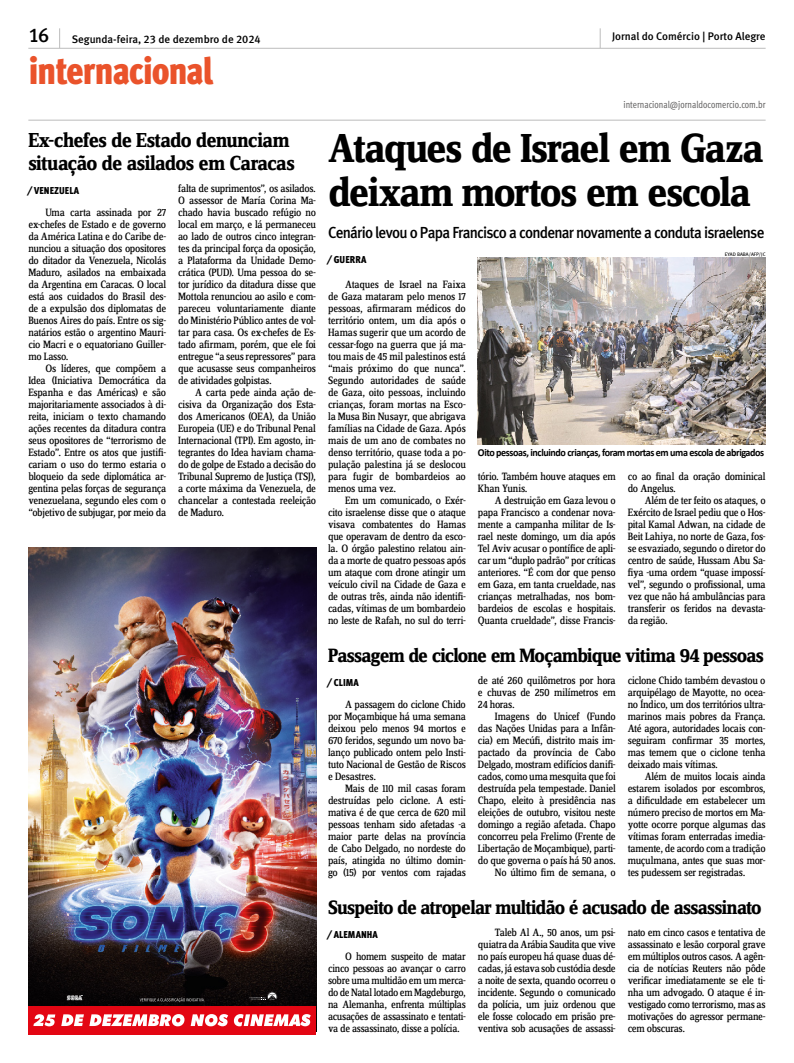
<style>
.page{position:relative;width:794px;height:1063px;background:#fff}
.page>*{position:absolute;margin:0;border:0;box-sizing:border-box;transform-origin:0 0}
.Abre{font:700 42px/44px "Zine Serif Dis";letter-spacing:-.035em;color:#000}
.t1{font:38px "Meta Cond Black LF";letter-spacing:-.035em;color:#ea532b}
.Matéria_3_2_1{font:700 21px/23px "Zine Serif Dis";letter-spacing:-.03em;color:#000}
.Matéria_3_2_1-2{font:700 20px "Zine Serif Dis";letter-spacing:-.035em;color:#000}
.t2{font:19.9px "Meta Medium LF";color:#000}
.Linha_de_apoio{font:16px "Meta Medium LF";letter-spacing:-.05em;color:#000;scale:.94 1}
.TEXTO{font:11px/12px "Zine Serif Dis";letter-spacing:-.03em;color:#000;text-align:justify}
.Cabeçalho{font:11px "Meta Medium LF";color:#000}
.Legenda{font:700 10.6px "Calibri";letter-spacing:-.04em;color:#000;scale:.95 1}
.t3{font:10px "Meta Cond Book LF";color:#646363;scale:.95 1}
.t4{font:10px "Meta Cond Black LF";letter-spacing:.01em;color:#000}
.Crédito{font:5px "Meta Book Caps";color:#000}
</style>
<div class="page">
<hr style="left:28px;top:48px;width:737px;height:1px;background:#bcbcbc">
<hr style="left:28px;top:120px;width:737px;height:1px;background:#bcbcbc">
<svg style="left:59px;top:28px;width:1px;height:20px"></svg>
<svg style="left:600px;top:28px;width:1px;height:20px"></svg>
<img style="left:478px;top:257px;width:287px;height:187px">
<img style="left:28px;top:547px;width:288px;height:459px">
<div style="left:28px;top:1006px;width:288px;height:29px;background:#e30613"></div>
<svg style="left:33px;top:1014px;width:278px;height:12px"></svg>
<svg style="left:140px;top:998px;width:64px;height:4px"></svg>
<svg style="left:249px;top:992px;width:29px;height:8px"></svg>
<svg style="left:67px;top:995px;width:16px;height:5px"></svg>
<p class="t2" style="left:28px;top:24px;width:22px">16</p>
<p class="Cabeçalho" style="left:612px;top:30px;width:155px">Jornal do Comércio | Porto Alegre</p>
<h2 class="t1" style="left:28px;top:48px;width:186px">internacional</h2>
<p class="Cabeçalho" style="left:72px;top:32px;width:190px">Segunda-feira, 23 de dezembro de 2024</p>
<p class="Matéria_3_2_1" style="left:28px;top:130px;width:268px">Ex-chefes de Estado denunciam situação de asilados em Caracas</p>
<p class="TEXTO" style="left:28px;top:207px;width:139px;text-indent:17px">Uma carta assinada por 27 ex-chefes de Estado e de governo da América Latina e do Caribe de&shy;nunciou a situação dos opositores do ditador da Venezuela, Nicolás Maduro, asilados na embaixada da Argentina em Caracas. O local está aos cuidados do Brasil des&shy;de a expulsão dos diplomatas de Buenos Aires do país. Entre os sig&shy;natários estão o argentino Mauri&shy;cio Macri e o equatoriano Guiller&shy;mo Lasso.</p>
<p class="TEXTO" style="left:28px;top:363px;width:139px;text-indent:17px">Os líderes, que compõem a Idea (Iniciativa Democrática da Espanha e das Américas) e são majoritariamente associados à di&shy;reita, iniciam o texto chamando ações recentes da ditadura contra seus opositores de “terrorismo de Estado”. Entre os atos que justifi&shy;cariam o uso do termo estaria o bloqueio da sede diplomática ar&shy;gentina pelas forças de segurança venezuelana, segundo eles com o “objetivo de subjugar, por meio da</p>
<p class="TEXTO" style="left:178px;top:183px;width:139px">falta de suprimentos”, os asilados.<br>O assessor de María Corina Ma&shy;chado havia buscado refúgio no local em março, e lá permaneceu ao lado de outros cinco integran&shy;tes da principal força da oposição, a Plataforma da Unidade Demo&shy;crática (PUD). Uma pessoa do se&shy;tor jurídico da ditadura disse que Mottola renunciou ao asilo e com&shy;pareceu voluntariamente diante do Ministério Público antes de vol&shy;tar para casa. Os ex-chefes de Es&shy;tado afirmam, porém, que ele foi entregue “a seus repressores” para que acusasse seus companheiros de atividades golpistas.</p>
<p class="TEXTO" style="left:178px;top:387px;width:139px;text-indent:17px">A carta pede ainda ação de&shy;cisiva da Organização dos Esta&shy;dos Americanos (OEA), da União Europeia (UE) e do Tribunal Penal Internacional (TPI). Em agosto, in&shy;tegrantes do Idea haviam chama&shy;do de golpe de Estado a decisão do Tribunal Supremo de Justiça (TSJ), a corte máxima da Venezuela, de chancelar a contestada reeleição de Maduro.</p>
<p class="t4" style="left:28px;top:185px;width:52px">⁄ VENEZUELA</p>
<p class="t3" style="left:623px;top:99px;width:151px">internacional@jornaldocomercio.com.br</p>
<p class="Abre" style="left:328px;top:128px;width:437px">Ataques de Israel em Gaza deixam mortos em escola</p>
<p class="Linha_de_apoio" style="left:328px;top:224px;width:466px">Cenário levou o Papa Francisco a condenar novamente a conduta israelense</p>
<p class="t4" style="left:328px;top:254px;width:40px">⁄ GUERRA</p>
<p class="TEXTO" style="left:328px;top:279px;width:139px;text-indent:17px">Ataques de Israel na Faixa de Gaza mataram pelo menos 17 pessoas, afirmaram médicos do território ontem, um dia após o Hamas sugerir que um acordo de cessar-fogo na guerra que já ma&shy;tou mais de 45 mil palestinos está “mais próximo do que nunca”.<br>Segundo autoridades de saúde de Gaza, oito pessoas, incluindo crianças, foram mortas na Esco&shy;la Musa Bin Nusayr, que abrigava famílias na Cidade de Gaza. Após mais de um ano de combates no denso território, quase toda a po&shy;pulação palestina já se deslocou para fugir de bombardeios ao menos uma vez.</p>
<p class="TEXTO" style="left:328px;top:495px;width:139px;text-indent:17px">Em um comunicado, o Exér&shy;cito israelense disse que o ataque visava combatentes do Hamas que operavam de dentro da esco&shy;la. O órgão palestino relatou ain&shy;da a morte de quatro pessoas após um ataque com drone atingir um veículo civil na Cidade de Gaza e de outras três, ainda não identifi&shy;cadas, vítimas de um bombardeio no leste de Rafah, no sul do terri-</p>
<p class="Crédito" style="left:725px;top:252px;width:42px">EYAD BABA/AFP/JC</p>
<p class="Legenda" style="left:478px;top:445px;width:303px">Oito pessoas, incluindo crianças, foram mortas em uma escola de abrigados</p>
<p class="TEXTO" style="left:478px;top:471px;width:139px">tório. Também houve ataques em<br>Khan Yunis.</p>
<p class="TEXTO" style="left:478px;top:495px;width:139px;text-indent:17px">A destruição em Gaza levou o papa Francisco a condenar nova&shy;mente a campanha militar de Is&shy;rael neste domingo, um dia após Tel Aviv acusar o pontífice de apli&shy;car um “duplo padrão” por críticas anteriores. “É com dor que penso em Gaza, em tanta crueldade, nas crianças metralhadas, nos bom&shy;bardeios de escolas e hospitais.<br>Quanta crueldade”, disse Francis-</p>
<p class="TEXTO" style="left:628px;top:471px;width:139px">co ao final da oração dominical do Angelus.</p>
<p class="TEXTO" style="left:628px;top:495px;width:139px;text-indent:17px">Além de ter feito os ataques, o Exército de Israel pediu que o Hos&shy;pital Kamal Adwan, na cidade de Beit Lahiya, no norte de Gaza, fos&shy;se esvaziado, segundo o diretor do centro de saúde, Hussam Abu Sa&shy;fiya -uma ordem “quase impossí&shy;vel”, segundo o profissional, uma vez que não há ambulâncias para transferir os feridos na devasta&shy;da região.</p>
<p class="Matéria_3_2_1-2" style="left:328px;top:645px;width:437px">Passagem de ciclone em Moçambique vitima 94 pessoas</p>
<p class="TEXTO" style="left:328px;top:699px;width:139px;text-indent:17px">A passagem do ciclone Chido por Moçambique há uma semana deixou pelo menos 94 mortos e 670 feridos, segundo um novo ba&shy;lanço publicado ontem pelo Insti&shy;tuto Nacional de Gestão de Riscos e Desastres.</p>
<p class="TEXTO" style="left:328px;top:783px;width:139px;text-indent:17px">Mais de 110 mil casas foram destruídas pelo ciclone. A esti&shy;mativa é de que cerca de 620 mil pessoas tenham sido afetadas -a maior parte delas na província de Cabo Delgado, no nordeste do país, atingida no último domin&shy;go (15) por ventos com rajadas</p>
<p class="TEXTO" style="left:478px;top:675px;width:139px">de até 260 quilômetros por hora e chuvas de 250 milímetros em 24 horas.</p>
<p class="TEXTO" style="left:478px;top:711px;width:139px;text-indent:17px">Imagens do Unicef (Fundo das Nações Unidas para a Infân&shy;cia) em Mecúfi, distrito mais im&shy;pactado da província de Cabo Delgado, mostram edifícios danifi&shy;cados, como uma mesquita que foi destruída pela tempestade. Daniel Chapo, eleito à presidência nas eleições de outubro, visitou neste domingo a região afetada. Chapo concorreu pela Frelimo (Frente de Libertação de Moçambique), parti&shy;do que governa o país há 50 anos.</p>
<p class="TEXTO" style="left:495px;top:867px;width:122px">No último fim de semana, o</p>
<p class="TEXTO" style="left:628px;top:675px;width:139px">ciclone Chido também devastou o arquipélago de Mayotte, no ocea&shy;no Índico, um dos territórios ultra&shy;marinos mais pobres da França.<br>Até agora, autoridades locais con&shy;seguiram confirmar 35 mortes, mas temem que o ciclone tenha deixado mais vítimas.</p>
<p class="TEXTO" style="left:628px;top:771px;width:139px;text-indent:17px">Além de muitos locais ainda estarem isolados por escombros, a dificuldade em estabelecer um número preciso de mortos em Ma&shy;yotte ocorre porque algumas das vítimas foram enterradas imedia&shy;tamente, de acordo com a tradição muçulmana, antes que suas mor&shy;tes pudessem ser registradas.</p>
<p class="t4" style="left:328px;top:677px;width:32px">⁄ CLIMA</p>
<p class="Matéria_3_2_1-2" style="left:328px;top:897px;width:435px">Suspeito de atropelar multidão é acusado de assassinato</p>
<p class="TEXTO" style="left:328px;top:951px;width:139px;text-indent:17px">O homem suspeito de matar cinco pessoas ao avançar o carro sobre uma multidão em um merca&shy;do de Natal lotado em Magdeburgo, na Alemanha, enfrenta múltiplas acusações de assassinato e tentati&shy;va de assassinato, disse a polícia.</p>
<p class="TEXTO" style="left:478px;top:927px;width:139px;text-indent:17px">Taleb Al A., 50 anos, um psi&shy;quiatra da Arábia Saudita que vive no país europeu há quase duas dé&shy;cadas, já estava sob custódia desde a noite de sexta, quando ocorreu o incidente. Segundo o comunicado da polícia, um juiz ordenou que ele fosse colocado em prisão pre&shy;ventiva sob acusações de assassi-</p>
<p class="TEXTO" style="left:628px;top:927px;width:139px">nato em cinco casos e tentativa de assassinato e lesão corporal grave em múltiplos outros casos. A agên&shy;cia de notícias Reuters não pôde verificar imediatamente se ele ti&shy;nha um advogado. O ataque é in&shy;vestigado como terrorismo, mas as motivações do agressor permane&shy;cem obscuras.</p>
<p class="t4" style="left:328px;top:929px;width:51px">⁄ ALEMANHA</p>
</div>
